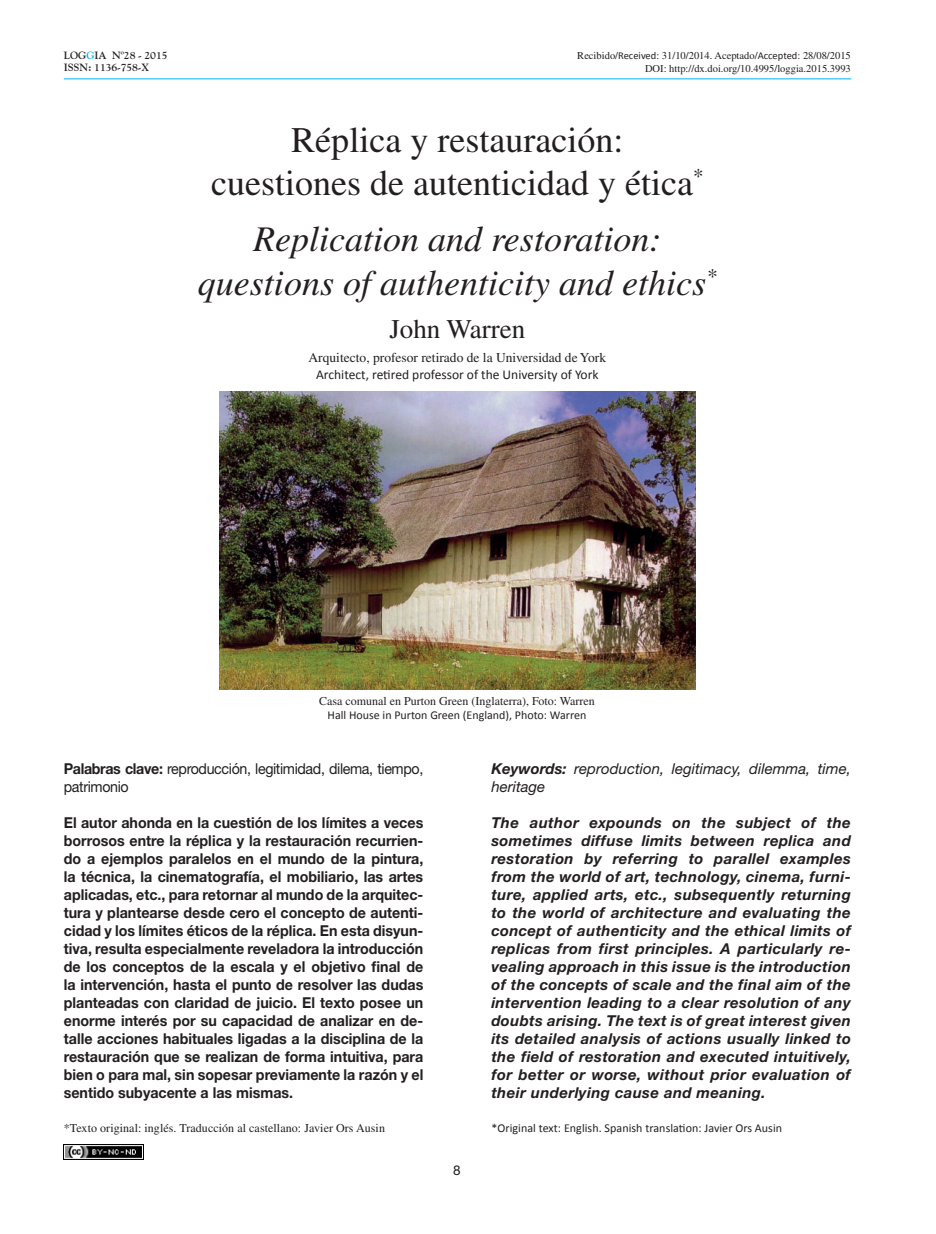
<style>
.page{position:relative;width:936px;height:1234px;background:#fff}
.page>*{position:absolute;margin:0;border:0;box-sizing:border-box;transform-origin:0 0}
.t1{font:italic 36px/43.2px "Times LT Std";color:#231f20;text-align:center}
.t2{font:36px/43.2px "Times LT Std";color:#231f20;text-align:center}
.t3{font:27px "Times LT Std";color:#231f20}
.t4{font:700 15px/18px "Helvetica Neue LT Std";color:#231f20;text-align:justify;scale:.95 1}
.t5{font:italic 700 15px/18px "Helvetica Neue LT Std";letter-spacing:.025em;color:#231f20;text-align:justify}
.t6{font:15px/18px "Helvetica Neue LT Std";letter-spacing:-.025em;color:#231f20;scale:.95 1}
.t7{font:italic 15px/18px "Helvetica Neue LT Std";color:#231f20}
.t8{font:13.5px "Times LT Std";color:#231f20}
.t9{font:13.5px "Calibri";color:#231f20}
.t10{font:13.5px "Helvetica Neue LT Std";color:#231f20}
.t11{font:12px "Times LT Std";letter-spacing:.005em;color:#231f20}
.t12{font:12px "Calibri";color:#231f20}
.t13{font:10.5px/12.6px "Times LT Std";color:#231f20;text-align:right}
.t14{font:700 10.5px/12.6px "Goudy Std";letter-spacing:-.01em;color:#231f20}
.s1{color:#00aeef}
.s2{font-family:"Calibri"}
.s3{font-weight:700}
</style>
<div class="page">
<hr style="left:64px;top:79px;width:787px;height:1px;background:#00aeef">
<img style="left:219px;top:391px;width:476px;height:298px">
<img style="left:64px;top:1144px;width:79px;height:15px">
<p class="t14" style="left:64px;top:49px;width:105px">LOG<span class="s1">G</span>IA Nº28 - 2015<br>ISSN: 1136-758-X</p>
<p class="t13" style="left:577px;top:49px;width:275px">Recibido/<span class="s2">Received</span>: 31/10/2014. Aceptado/<span class="s2">Accepted</span>: 28/08/2015<br>DOI: http://dx.doi.org/10.4995/loggia.2015.3993</p>
<h1 class="t2" style="left:211px;top:118px;width:494px">Réplica y restauración:<br>cuestiones de autenticidad y ética<sup>*</sup></h1>
<h1 class="t1" style="left:198px;top:218px;width:520px">Replication and restoration: questions of authenticity and ethics<sup>*</sup></h1>
<h2 class="t3" style="left:389px;top:313px;width:137px">John Warren</h2>
<p class="t8" style="left:308px;top:350px;width:299px">Arquitecto, profesor retirado de la Universidad de York</p>
<p class="t9" style="left:316px;top:365px;width:284px">Architect, retired professor of the University of York</p>
<p class="t11" style="left:319px;top:693px;width:277px">Casa comunal en Purton Green (Inglaterra), Foto: Warren</p>
<p class="t12" style="left:327px;top:707px;width:260px">Hall House in Purton Green (England), Photo: Warren</p>
<p class="t6" style="left:64px;top:758px;width:380px"><span class="s3">Palabras clave:</span> reproducción, legitimidad, dilema, tiempo, patrimonio</p>
<p class="t4" style="left:64px;top:812px;width:380px">El autor ahonda en la cuestión de los límites a veces borrosos entre la réplica y la restauración recurrien&shy;do a ejemplos paralelos en el mundo de la pintura, la técnica, la cinematografía, el mobiliario, las artes aplicadas, etc., para retornar al mundo de la arquitec&shy;tura y plantearse desde cero el concepto de autenti&shy;cidad y los límites éticos de la réplica. En esta disyun&shy;tiva, resulta especialmente reveladora la introducción de los conceptos de la escala y el objetivo final de la intervención, hasta el punto de resolver las dudas planteadas con claridad de juicio. El texto posee un enorme interés por su capacidad de analizar en de&shy;talle acciones habituales ligadas a la disciplina de la restauración que se realizan de forma intuitiva, para bien o para mal, sin sopesar previamente la razón y el sentido subyacente a las mismas.</p>
<p class="t11" style="left:64px;top:1120px;width:323px">*Texto original: inglés. Traducción al castellano: Javier Ors Ausin</p>
<p class="t10" style="left:453px;top:1161px;width:9px">8</p>
<p class="t7" style="left:491px;top:758px;width:361px"><span class="s3">Keywords:</span> reproduction, legitimacy, dilemma, time, heritage</p>
<p class="t5" style="left:491px;top:812px;width:361px">The author expounds on the subject of the sometimes diffuse limits between replica and restoration by referring to parallel examples from the world of art, technology, cinema, furni&shy;ture, applied arts, etc., subsequently returning to the world of architecture and evaluating the concept of authenticity and the ethical limits of replicas from first principles. A particularly re&shy;vealing approach in this issue is the introduction of the concepts of scale and the final aim of the intervention leading to a clear resolution of any doubts arising. The text is of great interest given its detailed analysis of actions usually linked to the field of restoration and executed intuitively, for better or worse, without prior evaluation of their underlying cause and meaning.</p>
<p class="t12" style="left:491px;top:1119px;width:292px">*Original text: English. Spanish translation: Javier Ors Ausin</p>
</div>
